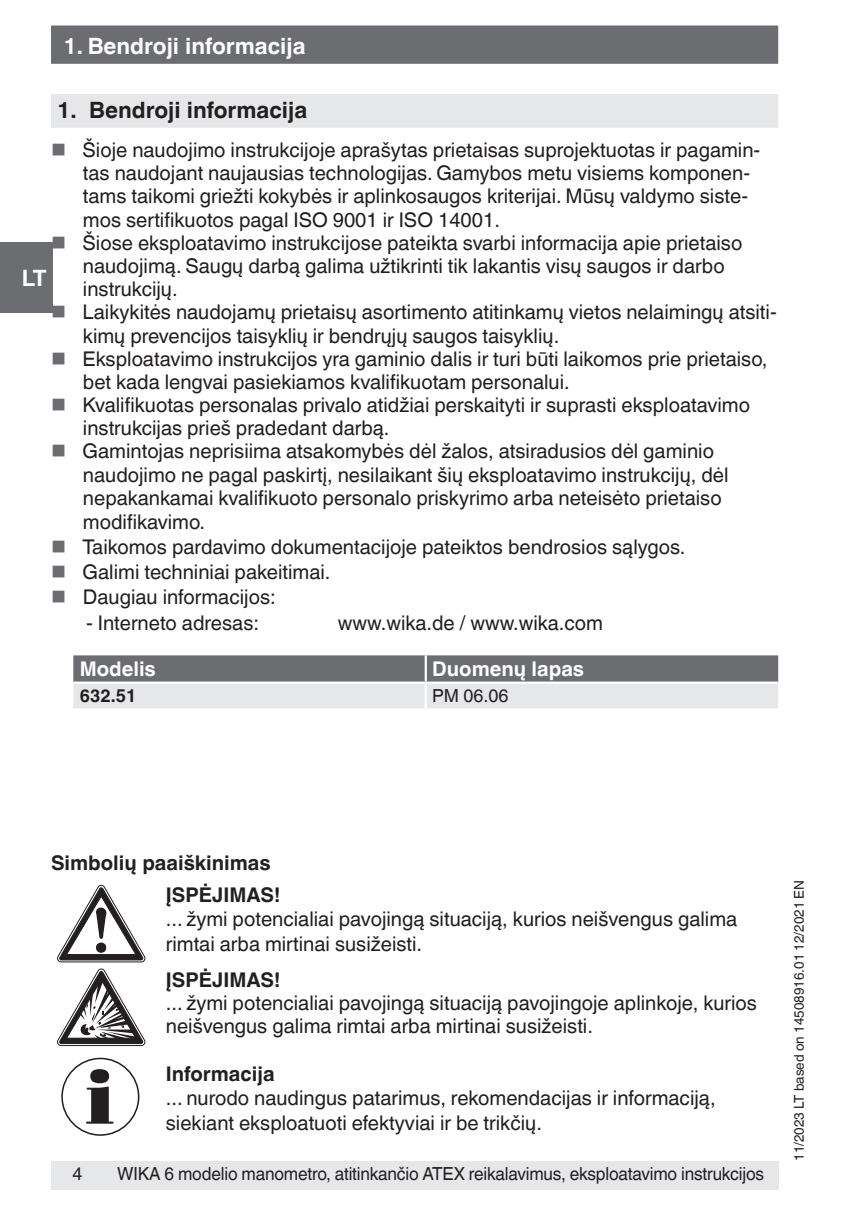
<style>
.page{position:relative;width:842px;height:1212px;background:#fff}
.page>*{position:absolute;margin:0;border:0;box-sizing:border-box;transform-origin:0 0}
.t1{font:700 22.5px "Helvetica World";color:#fff}
.t2{font:700 22.5px "Helvetica World";color:#231f20}
.t3{font:20.25px/23.4px "Helvetica World";color:#231f20}
.t4{font:700 20.25px/31.5px "Helvetica World";color:#231f20}
.t5{font:700 20.25px "Helvetica World";color:#fff}
.t6{font:18px "Helvetica World";letter-spacing:-.01em;color:#231f20;scale:.96 1}
.t7{font:18px "Helvetica World";letter-spacing:-.01em;color:#231f20}
.t8{font:700 18px "Helvetica World";color:#231f20}
.t9{font:13.5px "Helvetica World";color:#231f20}
</style>
<div class="page">
<div style="left:51px;top:1161px;width:727px;height:29px;background:#e6e7e9"></div>
<div style="left:51px;top:26px;width:727px;height:38px;background:#6c6d70;border:2px solid #6c6d70"></div>
<div style="left:0;top:242px;width:53px;height:71px;background:#6c6d70"></div>
<div style="left:51px;top:94px;width:727px;height:34px;background:#e6e7e9"></div>
<svg style="left:73px;top:655px;width:705px;height:53px;background:#a7a8ab"></svg>
<hr style="left:73px;top:681px;width:353px;height:3px;background:#fff">
<hr style="left:426px;top:681px;width:352px;height:3px;background:#fff">
<hr style="left:425px;top:684px;width:2px;height:24px;background:#fff">
<hr style="left:425px;top:655px;width:2px;height:26px;background:#fff">
<svg style="left:57px;top:885px;width:88px;height:77px"></svg>
<svg style="left:57px;top:969px;width:88px;height:77px"></svg>
<svg style="left:86px;top:1069px;width:27px;height:55px"></svg>
<div style="left:61px;top:1058px;width:78px;height:78px;border:2px solid #231f20;border-radius:50%"></div>
<p class="t1" style="left:64px;top:33px;width:243px">1. Bendroji informacija</p>
<p class="t1" style="left:22px;top:265px;width:26px">LT</p>
<p class="t2" style="left:57px;top:97px;width:251px">1. Bendroji informacija</p>
<p class="t3" style="left:83px;top:138px;width:696px">Šioje naudojimo instrukcijoje aprašytas prietaisas suprojektuotas ir pagamin&shy;tas naudojant naujausias technologijas. Gamybos metu visiems komponen&shy;tams taikomi griežti kokybės ir aplinkosaugos kriterijai. Mūsų valdymo siste&shy;mos sertifikuotos pagal ISO 9001 ir ISO 14001.<br>Šiose eksploatavimo instrukcijose pateikta svarbi informacija apie prietaiso naudojimą. Saugų darbą galima užtikrinti tik lakantis visų saugos ir darbo instrukcijų.<br>Laikykitės naudojamų prietaisų asortimento atitinkamų vietos nelaimingų atsiti&shy;kimų prevencijos taisyklių ir bendrųjų saugos taisyklių.<br>Eksploatavimo instrukcijos yra gaminio dalis ir turi būti laikomos prie prietaiso, bet kada lengvai pasiekiamos kvalifikuotam personalui.<br>Kvalifikuotas personalas privalo atidžiai perskaityti ir suprasti eksploatavimo instrukcijas prieš pradedant darbą.<br>Gamintojas neprisiima atsakomybės dėl žalos, atsiradusios dėl gaminio naudojimo ne pagal paskirtį, nesilaikant šių eksploatavimo instrukcijų, dėl nepakankamai kvalifikuoto personalo priskyrimo arba neteisėto prietaiso modifikavimo.<br>Taikomos pardavimo dokumentacijoje pateiktos bendrosios sąlygos.<br>Galimi techniniai pakeitimai.<br>Daugiau informacijos:</p>
<p class="t3" style="left:86px;top:612px;width:175px">- Interneto adresas:</p>
<p class="t3" style="left:338px;top:612px;width:267px">www.wika.de / www.wika.com</p>
<p class="t5" style="left:80px;top:657px;width:78px">Modelis</p>
<p class="t5" style="left:432px;top:657px;width:153px">Duomenų lapas</p>
<p class="t8" style="left:80px;top:685px;width:58px">632.51</p>
<p class="t7" style="left:432px;top:685px;width:78px">PM 06.06</p>
<p class="t4" style="left:166px;top:847px;width:116px;text-indent:-115px">Simbolių paaiškinimas<br>ĮSPĖJIMAS!</p>
<p class="t3" style="left:166px;top:907px;width:573px;line-height:24.8px">... žymi potencialiai pavojingą situaciją, kurios neišvengus galima rimtai arba mirtinai susižeisti.</p>
<p class="t4" style="left:166px;top:964px;width:116px">ĮSPĖJIMAS!</p>
<p class="t3" style="left:166px;top:991px;width:593px">... žymi potencialiai pavojingą situaciją pavojingoje aplinkoje, kurios neišvengus galima rimtai arba mirtinai susižeisti.</p>
<p class="t4" style="left:166px;top:1058px;width:110px">Informacija</p>
<p class="t3" style="left:166px;top:1086px;width:551px;line-height:24.8px">... nurodo naudingus patarimus, rekomendacijas ir informaciją, siekiant eksploatuoti efektyviai ir be trikčių.</p>
<p class="t7" style="left:73px;top:1163px;width:12px">4</p>
<p class="t6" style="left:117px;top:1163px;width:675px">WIKA 6 modelio manometro, atitinkančio ATEX reikalavimus, eksploatavimo instrukcijos</p>
<p class="t9" style="left:791px;top:1161px;width:282px;rotate:-90deg">11/2023 LT based on 14508916.01 12/2021 EN</p>
</div>
